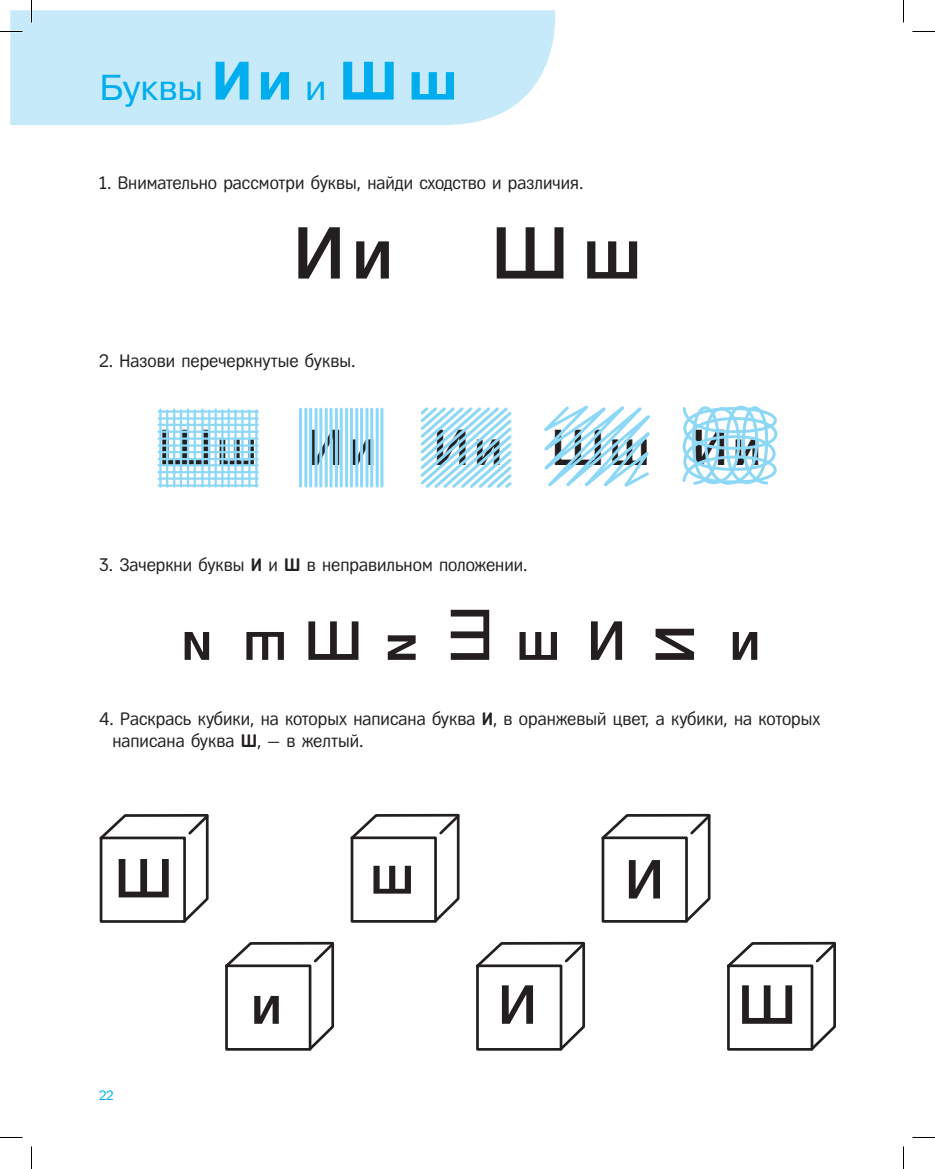
<style>
.page{position:relative;width:935px;height:1169px;background:#fff}
.page>*{position:absolute;margin:0;border:0;box-sizing:border-box;transform-origin:0 0}
.t1{font:500 72px "Helvetica Neue Cyr";color:#231f20}
.t2{font:500 54px "Helvetica Neue Cyr";color:#231f20}
.t3{font:500 49.5px "Helvetica Neue Cyr";letter-spacing:.1em;color:#231f20}
.t4{font:36px "Pragmatica C";color:#00aeef}
.t5{font:18px/22.2px "Fregat";color:#231f20}
.t6{font:13.5px "Fregat";color:#00aeef}
.s1{font-weight:700;font-size:54px}
.s2{font-weight:700}
</style>
<div class="page">
<div style="left:10px;top:10px;width:546px;height:115px;background:#c6eafa"></div>
<hr style="left:159px;top:424px;width:99px;height:2px;background:#8dd7f7">
<hr style="left:159px;top:410px;width:99px;height:3px;background:#8dd7f7">
<hr style="left:159px;top:437px;width:99px;height:3px;background:#8dd7f7">
<hr style="left:159px;top:451px;width:99px;height:2px;background:#8dd7f7">
<hr style="left:159px;top:464px;width:99px;height:2px;background:#8dd7f7">
<hr style="left:159px;top:477px;width:99px;height:3px;background:#8dd7f7">
<hr style="left:159px;top:430px;width:99px;height:3px;background:#8dd7f7">
<hr style="left:159px;top:417px;width:99px;height:2px;background:#8dd7f7">
<hr style="left:159px;top:444px;width:99px;height:2px;background:#8dd7f7">
<hr style="left:159px;top:458px;width:99px;height:2px;background:#8dd7f7">
<hr style="left:159px;top:471px;width:99px;height:2px;background:#8dd7f7">
<hr style="left:159px;top:484px;width:99px;height:3px;background:#8dd7f7">
<hr style="left:159px;top:409px;width:2px;height:77px;background:#8dd7f7">
<hr style="left:173px;top:409px;width:2px;height:77px;background:#8dd7f7">
<hr style="left:187px;top:409px;width:2px;height:77px;background:#8dd7f7">
<hr style="left:201px;top:409px;width:3px;height:77px;background:#8dd7f7">
<hr style="left:214px;top:409px;width:3px;height:77px;background:#8dd7f7">
<hr style="left:228px;top:409px;width:2px;height:77px;background:#8dd7f7">
<hr style="left:166px;top:410px;width:2px;height:76px;background:#8dd7f7">
<hr style="left:180px;top:410px;width:2px;height:76px;background:#8dd7f7">
<hr style="left:194px;top:410px;width:2px;height:76px;background:#8dd7f7">
<hr style="left:208px;top:410px;width:2px;height:76px;background:#8dd7f7">
<hr style="left:221px;top:410px;width:2px;height:76px;background:#8dd7f7">
<hr style="left:234px;top:410px;width:3px;height:76px;background:#8dd7f7">
<hr style="left:241px;top:410px;width:3px;height:76px;background:#8dd7f7">
<hr style="left:248px;top:410px;width:2px;height:76px;background:#8dd7f7">
<hr style="left:255px;top:410px;width:2px;height:76px;background:#8dd7f7">
<hr style="left:304px;top:409px;width:3px;height:77px;background:#8dd7f7">
<hr style="left:314px;top:409px;width:3px;height:77px;background:#8dd7f7">
<hr style="left:325px;top:409px;width:3px;height:77px;background:#8dd7f7">
<hr style="left:335px;top:409px;width:3px;height:77px;background:#8dd7f7">
<hr style="left:345px;top:409px;width:3px;height:77px;background:#8dd7f7">
<hr style="left:355px;top:409px;width:3px;height:77px;background:#8dd7f7">
<hr style="left:365px;top:409px;width:3px;height:77px;background:#8dd7f7">
<hr style="left:376px;top:409px;width:3px;height:77px;background:#8dd7f7">
<hr style="left:299px;top:409px;width:3px;height:77px;background:#8dd7f7">
<hr style="left:309px;top:409px;width:3px;height:77px;background:#8dd7f7">
<hr style="left:319px;top:409px;width:3px;height:77px;background:#8dd7f7">
<hr style="left:329px;top:409px;width:3px;height:77px;background:#8dd7f7">
<hr style="left:340px;top:409px;width:3px;height:77px;background:#8dd7f7">
<hr style="left:350px;top:409px;width:3px;height:77px;background:#8dd7f7">
<hr style="left:360px;top:409px;width:3px;height:77px;background:#8dd7f7">
<hr style="left:370px;top:409px;width:3px;height:77px;background:#8dd7f7">
<hr style="left:380px;top:409px;width:3px;height:77px;background:#8dd7f7">
<svg style="left:420px;top:405px;width:358px;height:83px"></svg>
<svg style="left:308px;top:621px;width:50px;height:39px"></svg>
<svg style="left:451px;top:610px;width:38px;height:50px"></svg>
<svg style="left:591px;top:621px;width:31px;height:39px"></svg>
<svg style="left:388px;top:635px;width:28px;height:25px"></svg>
<svg style="left:519px;top:632px;width:38px;height:28px"></svg>
<svg style="left:246px;top:632px;width:38px;height:28px"></svg>
<svg style="left:185px;top:632px;width:24px;height:28px"></svg>
<svg style="left:655px;top:628px;width:39px;height:32px"></svg>
<svg style="left:732px;top:632px;width:25px;height:28px"></svg>
<svg style="left:99px;top:814px;width:110px;height:109px"></svg>
<svg style="left:225px;top:941px;width:110px;height:110px"></svg>
<svg style="left:476px;top:941px;width:109px;height:110px"></svg>
<svg style="left:727px;top:941px;width:109px;height:110px"></svg>
<svg style="left:601px;top:813px;width:110px;height:110px"></svg>
<svg style="left:350px;top:813px;width:110px;height:110px"></svg>
<svg style="left:0;top:31px;width:22px;height:1px"></svg>
<svg style="left:912px;top:31px;width:23px;height:1px"></svg>
<svg style="left:0;top:1137px;width:22px;height:1px"></svg>
<svg style="left:912px;top:1137px;width:23px;height:1px"></svg>
<svg style="left:31px;top:0;width:1px;height:22px"></svg>
<svg style="left:31px;top:1146px;width:1px;height:23px"></svg>
<svg style="left:903px;top:0;width:1px;height:22px"></svg>
<svg style="left:903px;top:1146px;width:1px;height:23px"></svg>
<h3 class="t4" style="left:100px;top:67px;width:359px">Буквы <span class="s1">Ии</span> и <span class="s1">Шш</span></h3>
<p class="t5" style="left:100px;top:173px;width:485px">1. Внимательно рассмотри буквы, найди сходство и различия.</p>
<h1 class="t1" style="left:293px;top:214px;width:102px">Ии</h1>
<h1 class="t1" style="left:491px;top:214px;width:151px">Шш</h1>
<p class="t5" style="left:100px;top:351px;width:257px">2. Назови перечеркнутые буквы.</p>
<h3 class="t3" style="left:159px;top:420px;width:604px">Шш Ии Ии Шш Ии</h3>
<p class="t5" style="left:100px;top:555px;width:429px">3. Зачеркни буквы <span class="s2">И</span> и <span class="s2">Ш</span> в неправильном положении.</p>
<p class="t5" style="left:112px;top:708px;width:709px;text-indent:-13px">4. Раскрась кубики, на которых написана буква <span class="s2">И</span>, в оранжевый цвет, а кубики, на которых написана буква <span class="s2">Ш</span>, — в желтый.</p>
<h2 class="t2" style="left:115px;top:848px;width:59px">Ш</h2>
<p class="t6" style="left:100px;top:1090px;width:16px">22</p>
<h2 class="t2" style="left:370px;top:845px;width:45px">ш</h2>
<h2 class="t2" style="left:625px;top:850px;width:40px">И</h2>
<h2 class="t2" style="left:251px;top:975px;width:32px">и</h2>
<h2 class="t2" style="left:498px;top:975px;width:40px">И</h2>
<h2 class="t2" style="left:738px;top:975px;width:59px">Ш</h2>
</div>
